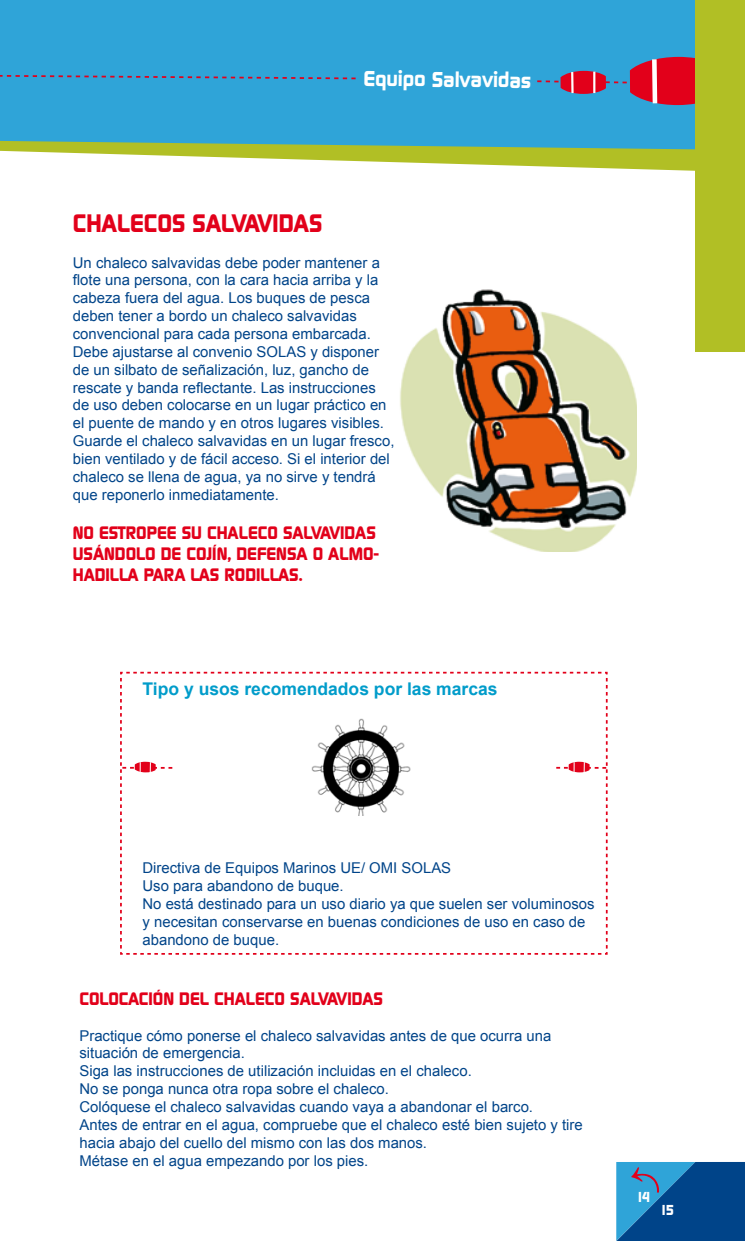
<style>
.page{position:relative;width:745px;height:1241px;background:#fff}
.page>*{position:absolute;margin:0;border:0;box-sizing:border-box;transform-origin:0 0}
.t1{font:700 24.5px "Digital";color:#e2001a}
.t2{font:700 21px "Digital";color:#fff}
.t3{font:700 17.5px/21px "Digital";color:#e2001a}
.t4{font:700 17.5px "Arial";color:#009cca}
.t5{font:14.88px/17.8px "Arial";color:#004489}
.t6{font:700 14px "Digital";color:#fff}
</style>
<div class="page">
<svg style="left:0;top:150px;width:694px;height:21px"></svg>
<div style="left:0;top:0;width:694px;height:150px;background:#2fa4d8"></div>
<img style="left:400px;top:289px;width:236px;height:262px">
<svg style="left:616px;top:1162px;width:128px;height:78px;background:#1261a0"></svg>
<svg style="left:0;top:73px;width:357px;height:7px;background:#458fc0"></svg>
<svg style="left:535px;top:55px;width:159px;height:53px;background:#7d668d"></svg>
<svg style="left:120px;top:671px;width:487px;height:283px"></svg>
<div style="left:694px;top:0;width:50px;height:351px;background:#b1bf25"></div>
<h2 class="t2" style="left:363px;top:66px;width:170px;rotate:1deg">EQUIPO SALVAVIDAS</h2>
<h1 class="t1" style="left:73px;top:209px;width:251px">CHALECOS SALVAVIDAS</h1>
<p class="t5" style="left:73px;top:253px;width:308px">U n chaleco salvavidas debe poder mantener a flote una persona, con la cara hacia arriba y la cabeza fuera del agua. Los buques de pesca deben tener a bordo un chaleco salvavidas convencional para cada persona embarcada.<br>Debe ajustarse al convenio SOLA</p>
<p class="t5" style="left:73px;top:343px;width:323px;text-indent:223px">S y disponer de un silbato de señalización, luz, gancho de rescate y banda reflectante. Las instrucciones de uso deben colocarse en un lugar práctico en el puente de mando y en otros lugares visibles.<br>Guarde el chaleco salvavidas en un lugar fresco, bien ventilado y de fácil acceso. Si el interior del chaleco se llena de agua, ya no sirve y tendrá que reponerlo inmediatamente.</p>
<p class="t3" style="left:73px;top:522px;width:304px">NO ESTROPEE SU CHALECO SALVAVIDAS<br>USÁNDO</p>
<p class="t3" style="left:136px;top:543px;width:244px">LO DE COJÍN, DEFENSA O ALMO-</p>
<p class="t3" style="left:73px;top:564px;width:12px">HAD</p>
<p class="t3" style="left:105px;top:564px;width:198px">ILLA PARA LAS ROD ILLAS.</p>
<p class="t4" style="left:142px;top:677px;width:356px">Tipo y usos recomendados por las marcas</p>
<p class="t5" style="left:142px;top:859px;width:280px">Directiva de Equipos Marinos UE/ OMI SOLA</p>
<p class="t5" style="left:441px;top:859px;width:11px">S</p>
<p class="t5" style="left:79px;top:877px;width:38px">U</p>
<p class="t5" style="left:142px;top:877px;width:453px;text-indent:11px">so para abandono de buque.<br>No está destinado para un uso diario ya que suelen ser voluminosos y necesitan conservarse en buenas condiciones de uso en caso de abandono de buque.</p>
<p class="t3" style="left:79px;top:988px;width:305px">COLOCACIÓN DEL CHALECO SALVAVIDAS</p>
<p class="t5" style="left:79px;top:1026px;width:504px">Practique cómo ponerse el chaleco salvavidas antes de que ocurra una situación de emergencia.<br>Siga las instrucciones de utilización incluidas en el chaleco.<br>No se ponga nunca otra ropa sobre el chaleco.<br>Colóquese el chaleco salvavidas cuando vaya a abandonar el barco.<br>Antes de entrar en el agua, compruebe que el chaleco esté bien sujeto y tire hacia abajo del cuello del mismo con las dos manos.<br>Métase en el agua empezando por los pies.</p>
<p class="t6" style="left:635px;top:1188px;width:16px">14</p>
<p class="t6" style="left:659px;top:1201px;width:16px">15</p>
</div>
